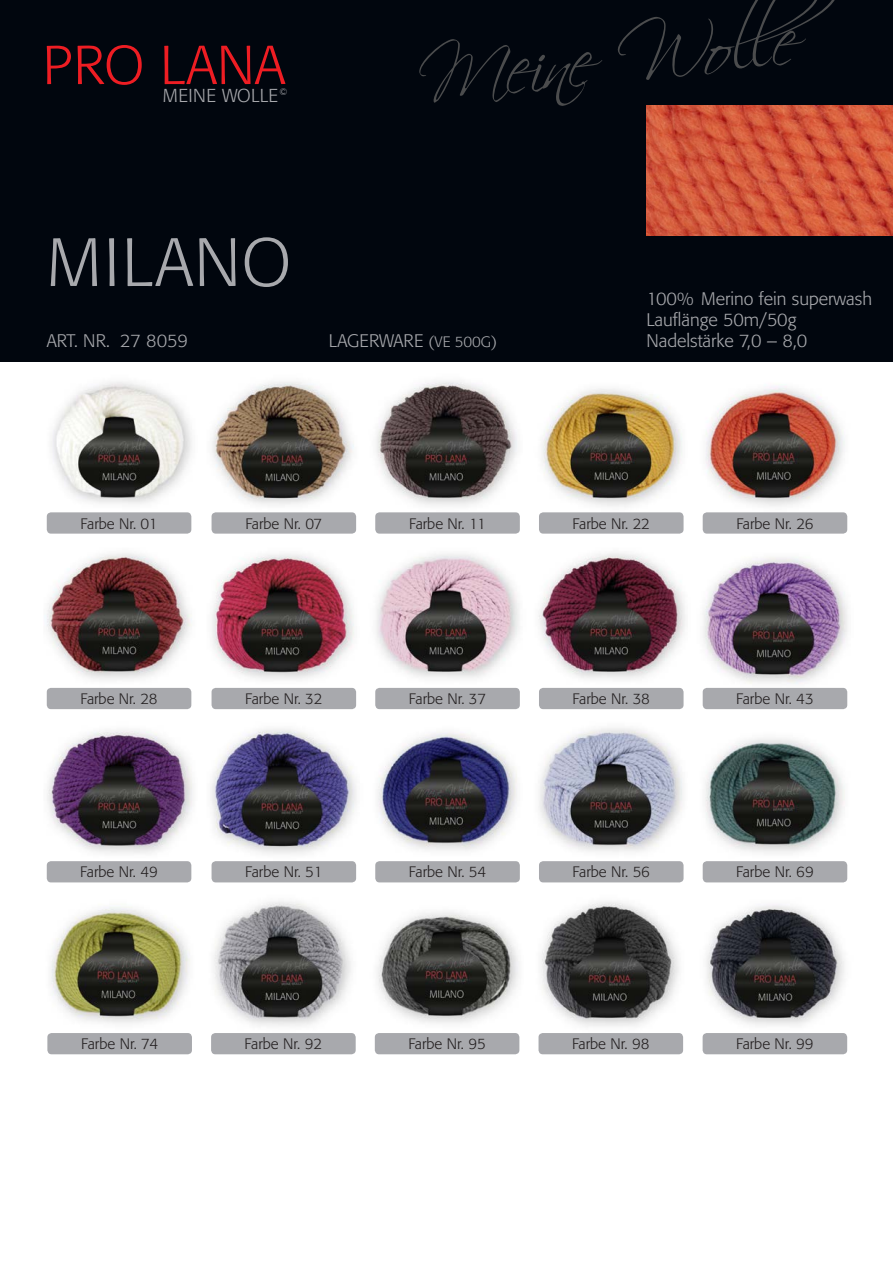
<style>
.page{position:relative;width:893px;height:1263px;background:#fff}
.page>*{position:absolute;margin:0;border:0;box-sizing:border-box;transform-origin:0 0}
.t1{font:300 67.5px "Formata";letter-spacing:.035em;color:#a8a9ad}
.t2{font:300 18.6px "Formata";letter-spacing:.01em;color:#a8a9ad}
.t3{font:300 18px "Formata";color:#a8a9ad}
.t4{font:300 15px "Formata";color:#231f20}
.s1{font-size:15px}
</style>
<div class="page">
<img style="left:51px;top:907px;width:139px;height:116px">
<img style="left:214px;top:901px;width:137px;height:125px">
<img style="left:377px;top:912px;width:142px;height:122px">
<img style="left:541px;top:902px;width:141px;height:132px">
<img style="left:704px;top:904px;width:142px;height:130px">
<img style="left:211px;top:729px;width:145px;height:125px">
<img style="left:378px;top:732px;width:139px;height:119px">
<img style="left:539px;top:728px;width:144px;height:124px">
<img style="left:705px;top:738px;width:141px;height:124px">
<img style="left:47px;top:730px;width:146px;height:132px">
<img style="left:212px;top:554px;width:142px;height:125px">
<img style="left:376px;top:554px;width:143px;height:124px">
<img style="left:539px;top:553px;width:146px;height:126px">
<img style="left:703px;top:557px;width:145px;height:127px">
<img style="left:44px;top:553px;width:148px;height:127px">
<img style="left:212px;top:382px;width:142px;height:132px">
<img style="left:376px;top:381px;width:141px;height:125px">
<img style="left:542px;top:388px;width:140px;height:119px">
<img style="left:703px;top:386px;width:144px;height:128px">
<img style="left:51px;top:382px;width:141px;height:132px">
<div style="left:0;top:0;width:893px;height:361px;background:#01060e"></div>
<div style="left:47px;top:512px;width:144px;height:22px;background:#a8a9ad;border-radius:4px"></div>
<div style="left:212px;top:512px;width:144px;height:22px;background:#a8a9ad;border-radius:4px"></div>
<div style="left:375px;top:512px;width:145px;height:22px;background:#a8a9ad;border-radius:4px"></div>
<div style="left:539px;top:512px;width:145px;height:22px;background:#a8a9ad;border-radius:4px"></div>
<div style="left:703px;top:512px;width:144px;height:22px;background:#a8a9ad;border-radius:4px"></div>
<div style="left:539px;top:688px;width:145px;height:21px;background:#a8a9ad;border-radius:4px"></div>
<div style="left:703px;top:688px;width:144px;height:21px;background:#a8a9ad;border-radius:4px"></div>
<div style="left:539px;top:861px;width:145px;height:21px;background:#a8a9ad;border-radius:4px"></div>
<div style="left:375px;top:1033px;width:144px;height:21px;background:#a8a9ad;border-radius:4px"></div>
<div style="left:703px;top:861px;width:144px;height:21px;background:#a8a9ad;border-radius:4px"></div>
<div style="left:538px;top:1033px;width:145px;height:21px;background:#a8a9ad;border-radius:4px"></div>
<div style="left:47px;top:688px;width:144px;height:21px;background:#a8a9ad;border-radius:4px"></div>
<div style="left:47px;top:861px;width:144px;height:21px;background:#a8a9ad;border-radius:4px"></div>
<div style="left:703px;top:1033px;width:144px;height:21px;background:#a8a9ad;border-radius:4px"></div>
<div style="left:212px;top:688px;width:144px;height:21px;background:#a8a9ad;border-radius:4px"></div>
<div style="left:212px;top:861px;width:144px;height:21px;background:#a8a9ad;border-radius:4px"></div>
<div style="left:47px;top:1033px;width:145px;height:21px;background:#a8a9ad;border-radius:4px"></div>
<div style="left:375px;top:688px;width:145px;height:21px;background:#a8a9ad;border-radius:4px"></div>
<div style="left:375px;top:861px;width:145px;height:21px;background:#a8a9ad;border-radius:4px"></div>
<div style="left:211px;top:1033px;width:145px;height:21px;background:#a8a9ad;border-radius:4px"></div>
<svg style="left:47px;top:46px;width:24px;height:38px"></svg>
<svg style="left:78px;top:45px;width:64px;height:40px"></svg>
<svg style="left:164px;top:46px;width:121px;height:38px"></svg>
<svg style="left:419px;top:0;width:419px;height:106px"></svg>
<img style="left:646px;top:106px;width:247px;height:129px">
<p class="t2" style="left:163px;top:85px;width:126px">MEINE WOLLE <sup>©</sup></p>
<p class="t1" style="left:47px;top:223px;width:246px">MILANO</p>
<p class="t3" style="left:47px;top:330px;width:143px">ART. NR. 27 8059</p>
<p class="t3" style="left:329px;top:330px;width:170px">LAGERWARE <span class="s1">(VE 500G)</span></p>
<p class="t3" style="left:646px;top:288px;width:227px">100% Merino fein superwash</p>
<p class="t3" style="left:646px;top:309px;width:152px">Lauflänge 50m/50g</p>
<p class="t3" style="left:646px;top:330px;width:162px">Nadelstärke 7,0 – 8,0</p>
<p class="t4" style="left:81px;top:514px;width:78px">Farbe Nr. 01</p>
<p class="t4" style="left:245px;top:514px;width:78px">Farbe Nr. 07</p>
<p class="t4" style="left:409px;top:514px;width:78px">Farbe Nr. 11</p>
<p class="t4" style="left:573px;top:514px;width:79px">Farbe Nr. 22</p>
<p class="t4" style="left:736px;top:514px;width:79px">Farbe Nr. 26</p>
<p class="t4" style="left:80px;top:690px;width:79px">Farbe Nr. 28</p>
<p class="t4" style="left:245px;top:690px;width:79px">Farbe Nr. 32</p>
<p class="t4" style="left:409px;top:690px;width:79px">Farbe Nr. 37</p>
<p class="t4" style="left:573px;top:690px;width:79px">Farbe Nr. 38</p>
<p class="t4" style="left:736px;top:690px;width:79px">Farbe Nr. 43</p>
<p class="t4" style="left:80px;top:863px;width:79px">Farbe Nr. 49</p>
<p class="t4" style="left:245px;top:863px;width:79px">Farbe Nr. 51</p>
<p class="t4" style="left:409px;top:863px;width:79px">Farbe Nr. 54</p>
<p class="t4" style="left:573px;top:863px;width:79px">Farbe Nr. 56</p>
<p class="t4" style="left:736px;top:863px;width:79px">Farbe Nr. 69</p>
<p class="t4" style="left:81px;top:1035px;width:78px">Farbe Nr. 74</p>
<p class="t4" style="left:245px;top:1035px;width:79px">Farbe Nr. 92</p>
<p class="t4" style="left:408px;top:1035px;width:79px">Farbe Nr. 95</p>
<p class="t4" style="left:572px;top:1035px;width:79px">Farbe Nr. 98</p>
<p class="t4" style="left:736px;top:1035px;width:79px">Farbe Nr. 99</p>
</div>
